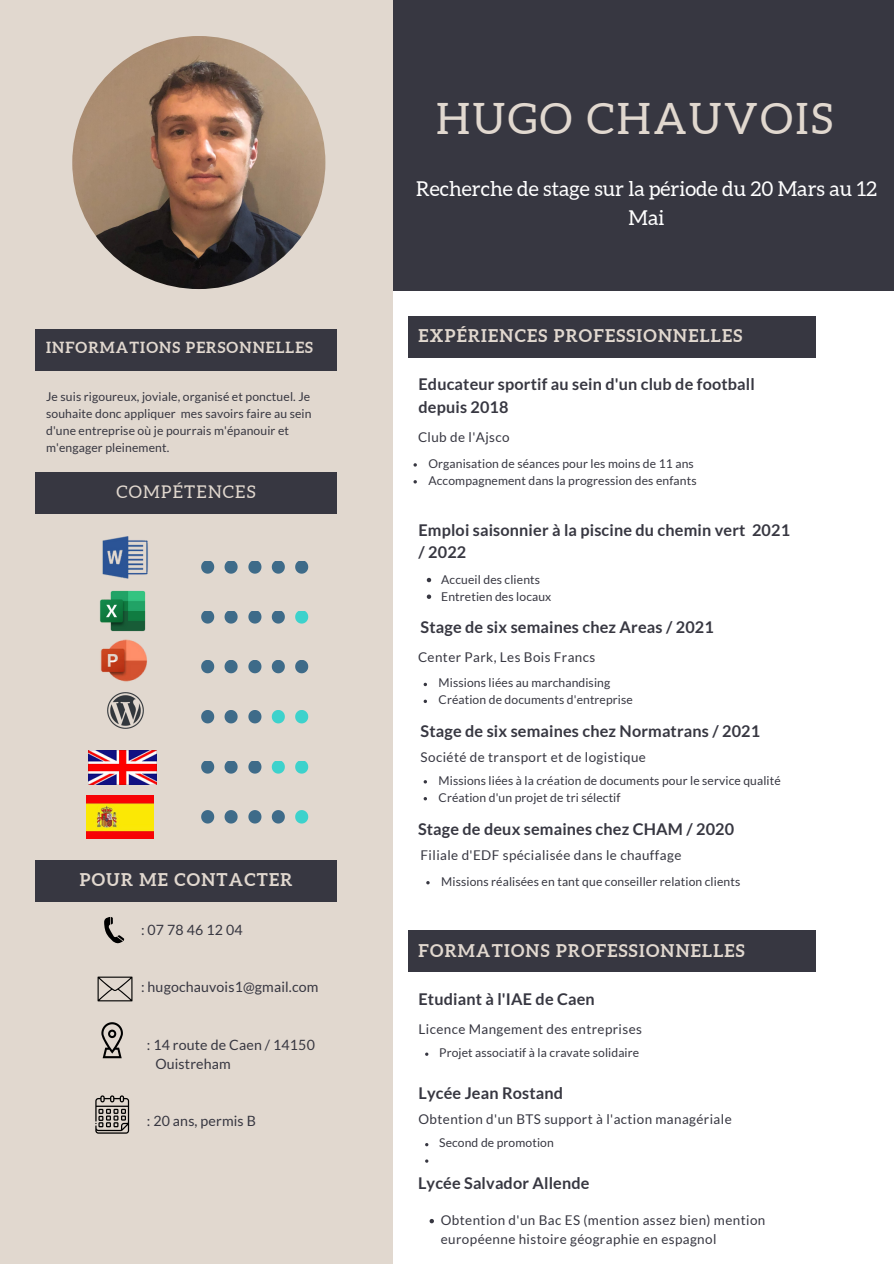
<style>
.page{position:relative;width:894px;height:1264px;background:#fff}
.page>*{position:absolute;margin:0;border:0;box-sizing:border-box;transform-origin:0 0}
.t1{font:43.2px "Aleo";letter-spacing:.06em;color:#e1d8cf}
.t2{font:20.4px/28.2px "Aleo";color:#fff;text-align:center}
.t3{font:700 17.55px "Aleo";letter-spacing:.07em;color:#e1d8cf}
.t4{font:17.55px "Aleo";letter-spacing:.07em;color:#e1d8cf}
.t5{font:700 16.2px/22.5px "Lato";letter-spacing:.01em;color:#373741}
.t6{font:700 15.3px "Aleo";letter-spacing:.07em;color:#e1d8cf}
.t7{font:14.1px/19.2px "Lato";letter-spacing:.01em;color:#373741}
.t8{font:13.5px/18.8px "Lato";letter-spacing:.03em;color:#373741}
.t9{font:12.15px/16.8px "Lato";letter-spacing:.01em;color:#373741}
</style>
<div class="page">
<div style="left:336px;top:0;width:557px;height:290px;background:#373741"></div>
<div style="left:0;top:0;width:393px;height:1263px;background:#e1d8cf"></div>
<img style="left:72px;top:36px;width:253px;height:253px;border-radius:50%">
<div style="left:408px;top:316px;width:407px;height:41px;background:#373741"></div>
<div style="left:35px;top:329px;width:302px;height:41px;background:#373741"></div>
<div style="left:35px;top:472px;width:302px;height:42px;background:#373741"></div>
<div style="left:35px;top:860px;width:302px;height:41px;background:#373741"></div>
<div style="left:408px;top:930px;width:407px;height:42px;background:#373741"></div>
<svg style="left:104px;top:917px;width:20px;height:26px"></svg>
<svg style="left:97px;top:976px;width:35px;height:25px"></svg>
<svg style="left:101px;top:1022px;width:22px;height:36px"></svg>
<svg style="left:95px;top:1095px;width:34px;height:38px"></svg>
<svg style="left:295px;top:561px;width:13px;height:12px"></svg>
<svg style="left:272px;top:561px;width:13px;height:12px"></svg>
<svg style="left:248px;top:561px;width:13px;height:12px"></svg>
<svg style="left:224px;top:561px;width:13px;height:12px"></svg>
<svg style="left:201px;top:561px;width:13px;height:12px"></svg>
<svg style="left:295px;top:611px;width:13px;height:12px"></svg>
<svg style="left:272px;top:611px;width:13px;height:12px"></svg>
<svg style="left:248px;top:611px;width:13px;height:12px"></svg>
<svg style="left:224px;top:611px;width:13px;height:12px"></svg>
<svg style="left:201px;top:611px;width:13px;height:12px"></svg>
<svg style="left:295px;top:661px;width:13px;height:12px"></svg>
<svg style="left:272px;top:661px;width:13px;height:12px"></svg>
<svg style="left:248px;top:661px;width:13px;height:12px"></svg>
<svg style="left:224px;top:661px;width:13px;height:12px"></svg>
<svg style="left:201px;top:661px;width:13px;height:12px"></svg>
<svg style="left:295px;top:710px;width:13px;height:13px"></svg>
<svg style="left:272px;top:710px;width:13px;height:13px"></svg>
<svg style="left:248px;top:710px;width:13px;height:13px"></svg>
<svg style="left:224px;top:710px;width:13px;height:13px"></svg>
<svg style="left:201px;top:710px;width:13px;height:13px"></svg>
<svg style="left:295px;top:811px;width:13px;height:12px"></svg>
<svg style="left:272px;top:811px;width:13px;height:12px"></svg>
<svg style="left:248px;top:811px;width:13px;height:12px"></svg>
<svg style="left:224px;top:811px;width:13px;height:12px"></svg>
<svg style="left:201px;top:811px;width:13px;height:12px"></svg>
<img style="left:102px;top:536px;width:46px;height:43px">
<img style="left:100px;top:590px;width:46px;height:38px">
<img style="left:107px;top:692px;width:37px;height:37px">
<svg style="left:295px;top:761px;width:13px;height:12px"></svg>
<svg style="left:272px;top:761px;width:13px;height:12px"></svg>
<svg style="left:248px;top:761px;width:13px;height:12px"></svg>
<svg style="left:224px;top:761px;width:13px;height:12px"></svg>
<svg style="left:201px;top:761px;width:13px;height:12px"></svg>
<img style="left:89px;top:750px;width:67px;height:34px">
<img style="left:86px;top:795px;width:68px;height:43px">
<img style="left:100px;top:628px;width:47px;height:54px">
<svg style="left:429px;top:1219px;width:5px;height:4px"></svg>
<svg style="left:426px;top:578px;width:5px;height:4px"></svg>
<svg style="left:426px;top:594px;width:5px;height:5px"></svg>
<svg style="left:413px;top:480px;width:4px;height:3px"></svg>
<svg style="left:423px;top:682px;width:4px;height:4px"></svg>
<svg style="left:423px;top:699px;width:4px;height:4px"></svg>
<p class="t6" style="left:46px;top:339px;width:268px">INFORMATIONS PERSONNELLES</p>
<p class="t9" style="left:46px;top:388px;width:267px">Je suis rigoureux, joviale, organisé et ponctuel. Je souhaite donc appliquer mes savoirs faire au sein d'une entreprise où je pourrais m'épanouir et m'engager pleinement.</p>
<h3 class="t4" style="left:116px;top:482px;width:140px">COMPÉTENCES</h3>
<h3 class="t3" style="left:80px;top:869px;width:214px">POUR ME CONTACTER</h3>
<p class="t7" style="left:141px;top:919px;width:103px">:0778461204</p>
<p class="t7" style="left:141px;top:977px;width:179px">: hugochauvois1@gmail.com</p>
<p class="t7" style="left:155px;top:1034px;width:161px;text-indent:-9px">: 14 route de Caen / 14150<br>Ouistreham</p>
<p class="t7" style="left:147px;top:1111px;width:111px">: 20 ans, permis B</p>
<h1 class="t1" style="left:436px;top:94px;width:398px">HUGO CHAUVOIS</h1>
<h2 class="t2" style="left:416px;top:175px;width:462px">Recherche de stage sur la période du 20 Mars au 12<br>Mai</h2>
<h3 class="t3" style="left:418px;top:326px;width:325px">EXPÉRIENCES PROFESSIONNELLES</h3>
<h3 class="t5" style="left:418px;top:373px;width:337px">Educateur sportif au sein d'un club de football depuis 2018</h3>
<p class="t8" style="left:418px;top:427px;width:93px">Club de l'Ajsco</p>
<p class="t9" style="left:428px;top:454px;width:269px">Organisation de séances pour les moins de 11 ans<br>Accompagnement dans la progression des enfants</p>
<h3 class="t5" style="left:418px;top:518px;width:373px">Emploi saisonnier à la piscine du chemin vert 2021 / 2022</h3>
<p class="t9" style="left:441px;top:571px;width:112px">Accueil des clients<br>Entretien des locaux</p>
<h3 class="t5" style="left:420px;top:615px;width:294px">Stage de six semaines chez Areas / 2021</h3>
<p class="t8" style="left:418px;top:647px;width:179px">Center Park, Les Bois Francs</p>
<p class="t9" style="left:438px;top:674px;width:196px">Missions liées au marchandising<br>Création de documents d'entreprise</p>
<h3 class="t5" style="left:420px;top:720px;width:341px">Stage de six semaines chez Normatrans / 2021</h3>
<p class="t8" style="left:420px;top:748px;width:227px">Société de transport et de logistique</p>
<p class="t9" style="left:438px;top:771px;width:343px">Missions liées à la création de documents pour le service qualité<br>Création d'un projet de tri sélectif</p>
<h3 class="t5" style="left:418px;top:817px;width:317px">Stage de deux semaines chez CHAM / 2020</h3>
<p class="t8" style="left:420px;top:845px;width:262px">Filiale d'EDF spécialisée dans le chauffage</p>
<p class="t9" style="left:441px;top:872px;width:300px">Missions réalisées en tant que conseiller relation clients</p>
<h3 class="t3" style="left:418px;top:940px;width:327px">FORMATIONS PROFESSIONNELLES</h3>
<h3 class="t5" style="left:418px;top:987px;width:178px">Etudiant à l'IAE de Caen</h3>
<p class="t8" style="left:418px;top:1019px;width:225px">Licence Mangement des entreprises</p>
<p class="t9" style="left:439px;top:1043px;width:201px">Projet associatif à la cravate solidaire</p>
<h3 class="t5" style="left:418px;top:1080px;width:146px">Lycée Jean Rostand</h3>
<p class="t8" style="left:418px;top:1109px;width:314px">Obtention d'un BTS support à l'action managériale</p>
<p class="t9" style="left:439px;top:1134px;width:116px">Second de promotion</p>
<h3 class="t5" style="left:418px;top:1171px;width:173px">Lycée Salvador Allende</h3>
<p class="t8" style="left:440px;top:1210px;width:326px">Obtention d'un Bac ES (mention assez bien) mention européenne histoire géographie en espagnol</p>
</div>
